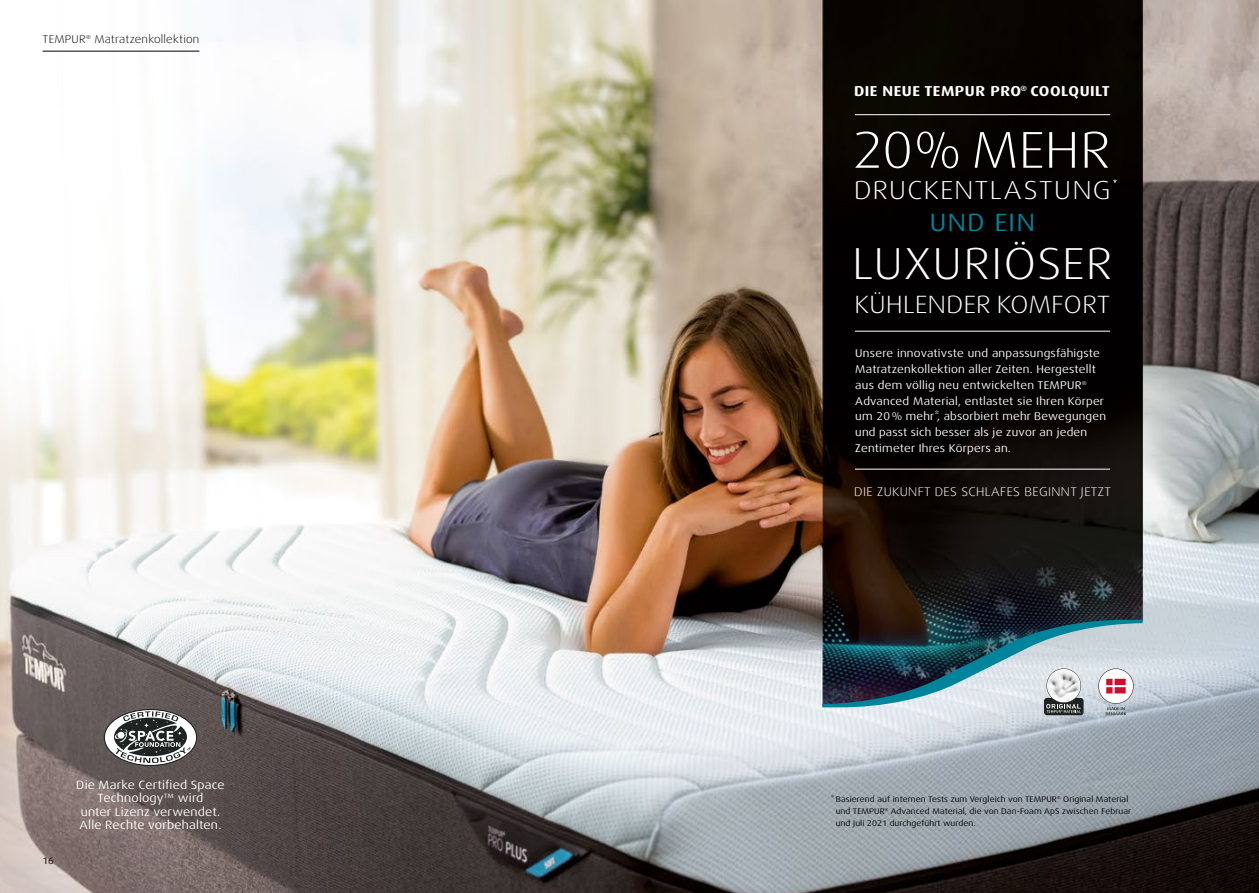
<style>
.page{position:relative;width:1259px;height:893px;background:#fff}
.page>*{position:absolute;margin:0;border:0;box-sizing:border-box;transform-origin:0 0}
.t1{font:300 expanded 51.75px "Dax Pro";letter-spacing:.01em;color:#fff}
.t2{font:300 expanded 44.85px "Dax Pro";letter-spacing:.03em;color:#fff}
.t3{font:300 expanded 25.95px "Dax Pro";letter-spacing:.055em;color:#fff}
.t4{font:300 expanded 25.05px "Dax Pro";letter-spacing:.015em;color:#fff}
.t5{font:expanded 25.05px "Dax Pro";letter-spacing:.06em;color:#00849b}
.t6{font:700 expanded 14.4px "Dax Pro";letter-spacing:.035em;color:#fff}
.t7{font:300 expanded 12.6px "Dax Pro";letter-spacing:.03em;color:#fff}
.t8{font:expanded 12px/13.5px "Dax OT";letter-spacing:.015em;color:#fff;text-align:center}
.t9{font:expanded 11.25px/15.8px "Dax Pro";letter-spacing:.02em;color:#fff}
.t10{font:300 expanded 11.25px "Dax Pro";letter-spacing:.02em;color:#000}
.t11{font:expanded 9.6px "Dax Pro";color:#000}
.t12{font:expanded 8.25px/12px "Dax Pro";letter-spacing:.01em;color:#000}
</style>
<div class="page">
<img style="left:0;top:0;width:1259px;height:893px">
<hr style="left:855px;top:469px;width:255px;height:1px;background:#fff">
<img style="left:822px;top:620px;width:320px;height:95px">
<hr style="left:855px;top:114px;width:255px;height:1px;background:#fff">
<svg style="left:1113px;top:179px;width:3px;height:4px"></svg>
<hr style="left:855px;top:331px;width:255px;height:1px;background:#fff">
<hr style="left:43px;top:51px;width:156px;height:1px;background:#000">
<svg style="left:104px;top:709px;width:93px;height:57px"></svg>
<p class="t10" style="left:43px;top:32px;width:158px">TEMPUR<sup>®</sup> Matratzenkollektion</p>
<p class="t11" style="left:43px;top:855px;width:13px">16</p>
<p class="t8" style="left:76px;top:778px;width:150px">Die Marke Certified Space<br>Technology™ wird<br>unter Lizenz verwendet.<br>Alle Rechte vorbehalten.</p>
<p class="t6" style="left:854px;top:82px;width:257px">DIE NEUE TEMPUR PRO<sup>®</sup> COOLQUILT</p>
<h1 class="t1" style="left:853px;top:117px;width:259px">20% MEHR</h1>
<h3 class="t3" style="left:854px;top:173px;width:258px">DRUCKENTLASTUNG</h3>
<h3 class="t5" style="left:929px;top:207px;width:107px">UND EIN</h3>
<h2 class="t2" style="left:852px;top:236px;width:261px">LUXURIÖSER</h2>
<h3 class="t4" style="left:854px;top:289px;width:257px">KÜHLENDER KOMFORT</h3>
<p class="t9" style="left:855px;top:346px;width:252px">Unsere innovativste und anpassungsfähigste Matratzenkollektion aller Zeiten. Hergestellt aus dem völlig neu entwickelten TEMPUR<sup>® </sup>Advanced Material, entlastet sie Ihren Körper um 20 % mehr*, absorbiert mehr Bewegungen und passt sich besser als je zuvor an jeden Zentimeter Ihres Körpers an.</p>
<p class="t7" style="left:854px;top:484px;width:258px">DIE ZUKUNFT DES SCHLAFES BEGINNT JETZT</p>
<p class="t12" style="left:835px;top:793px;width:297px;text-indent:-5px">* Basierend auf internen Tests zum Vergleich von TEMPUR<sup>®</sup> Original Material und TEMPUR<sup>®</sup> Advanced Material, die von Dan-Foam ApS zwischen Februar und Juli 2021 durchgeführt wurden.</p>
</div>
